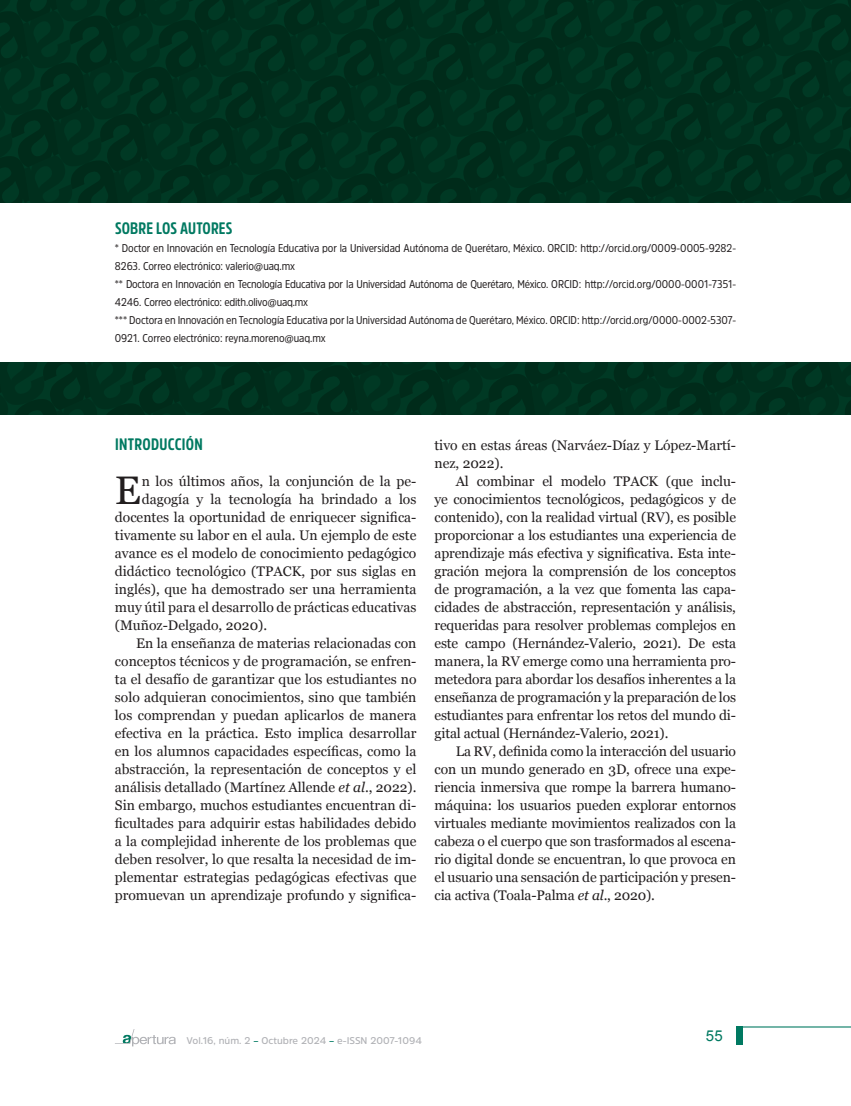
<style>
.page{position:relative;width:851px;height:1106px;background:#fff}
.page>*{position:absolute;margin:0;border:0;box-sizing:border-box;transform-origin:0 0}
.t1{font:39.9px "Georgia";color:#221e1f}
.t2{font:700 16.5px "Amsi Pro Cond";letter-spacing:.01em;color:#007961}
.t3{font:15px "Arial";color:#007961}
.t4{font:13.8px/18px "Georgia";color:#221e1f;text-align:justify}
.t5{font:11.25px/18px "Amsi Pro Narw";letter-spacing:-.01em;color:#221e1f}
.t6{font:600 9.75px "Amsi Pro";color:#b1b2b6}
.s1{font-style:italic}
.s2{color:#007961}
</style>
<div class="page">
<svg style="left:115px;top:1029px;width:60px;height:17px"></svg>
<hr style="left:738px;top:1026px;width:112px;height:1px;background:#007961">
<div style="left:736px;top:1026px;width:6px;height:18px;background:#007961"></div>
<svg style="left:0;top:0;width:850px;height:414px;background:#00301e"></svg>
<div style="left:0;top:203px;width:850px;height:159px;background:#fff"></div>
<hr style="left:0;top:36px;width:1px;height:54px;background:#fff">
<p class="t2" style="left:115px;top:217px;width:119px">SOBRE LOS AUTORES</p>
<p class="t5" style="left:115px;top:239px;width:622px">* Doctor en Innovación en Tecnología Educativa por la Universidad Autónoma de Querétaro, México. ORCID: http://orcid.org/0009-0005-9282- 8263. Correo electrónico: valerio@uaq.mx<br>** Doctora en Innovación en Tecnología Educativa por la Universidad Autónoma de Querétaro, México. ORCID: http://orcid.org/0000-0001-7351- 4246. Correo electrónico: edith.olivo@uaq.mx<br>*** Doctora en Innovación en Tecnología Educativa por la Universidad Autónoma de Querétaro, México. ORCID: http://orcid.org/0000-0002-5307- 0921. Correo electrónico: reyna.moreno@uaq.mx</p>
<p class="t2" style="left:115px;top:433px;width:89px">INTRODUCCIÓN</p>
<h1 class="t1" style="left:115px;top:461px;width:28px">E</h1>
<p class="t4" style="left:142px;top:472px;width:276px">n los últimos años, la conjunción de la pe-</p>
<p class="t4" style="left:142px;top:490px;width:276px">dagogía y la tecnología ha brindado a los</p>
<p class="t4" style="left:115px;top:508px;width:303px">docentes la oportunidad de enriquecer significa-</p>
<p class="t4" style="left:115px;top:526px;width:303px">tivamente su labor en el aula. Un ejemplo de este</p>
<p class="t4" style="left:115px;top:544px;width:303px">avance es el modelo de conocimiento pedagógico</p>
<p class="t4" style="left:115px;top:562px;width:303px">didáctico tecnológico (TPACK, por sus siglas en</p>
<p class="t4" style="left:115px;top:580px;width:303px">inglés), que ha demostrado ser una herramienta</p>
<p class="t4" style="left:115px;top:598px;width:303px">muy útil para el desarrollo de prácticas educativas</p>
<p class="t4" style="left:115px;top:616px;width:154px">(Muñoz-Delgado, 2020).</p>
<p class="t4" style="left:136px;top:634px;width:282px">En la enseñanza de materias relacionadas con</p>
<p class="t4" style="left:115px;top:652px;width:303px">conceptos técnicos y de programación, se enfren-</p>
<p class="t4" style="left:115px;top:670px;width:303px">ta el desafío de garantizar que los estudiantes no</p>
<p class="t4" style="left:115px;top:688px;width:303px">solo adquieran conocimientos, sino que también</p>
<p class="t4" style="left:115px;top:706px;width:303px">los comprendan y puedan aplicarlos de manera</p>
<p class="t4" style="left:115px;top:724px;width:303px">efectiva en la práctica. Esto implica desarrollar</p>
<p class="t4" style="left:115px;top:742px;width:303px">en los alumnos capacidades específicas, como la</p>
<p class="t4" style="left:115px;top:760px;width:303px">abstracción, la representación de conceptos y el</p>
<p class="t4" style="left:115px;top:778px;width:303px">análisis detallado (Martínez Allende <span class="s1">et al</span>., 2022).</p>
<p class="t4" style="left:115px;top:796px;width:303px">Sin embargo, muchos estudiantes encuentran di-</p>
<p class="t4" style="left:115px;top:814px;width:303px">ficultades para adquirir estas habilidades debido</p>
<p class="t4" style="left:115px;top:832px;width:303px">a la complejidad inherente de los problemas que</p>
<p class="t4" style="left:115px;top:850px;width:303px">deben resolver, lo que resalta la necesidad de im-</p>
<p class="t4" style="left:115px;top:868px;width:303px">plementar estrategias pedagógicas efectivas que</p>
<p class="t4" style="left:115px;top:886px;width:303px">promuevan un aprendizaje profundo y significa-</p>
<p class="t4" style="left:434px;top:436px;width:303px">tivo en estas áreas (Narváez-Díaz y López-Martí&shy;nez, 2022).</p>
<p class="t4" style="left:434px;top:472px;width:303px;text-indent:21px">Al combinar el modelo TPACK (que inclu&shy;ye conocimientos tecnológicos, pedagógicos y de contenido), con la realidad virtual (RV), es posible proporcionar a los estudiantes una experiencia de aprendizaje más efectiva y significativa. Esta inte&shy;gración mejora la comprensión de los conceptos de programación, a la vez que fomenta las capa&shy;cidades de abstracción, representación y análisis, requeridas para resolver problemas complejos en este campo (Hernández-Valerio, 2021). De esta manera, la RV emerge como una herramienta pro&shy;metedora para abordar los desafíos inherentes a la enseñanza de programación y la preparación de los estudiantes para enfrentar los retos del mundo di&shy;gital actual (Hernández-Valerio, 2021).</p>
<p class="t4" style="left:434px;top:742px;width:303px;text-indent:21px">La RV, definida como la interacción del usuario con un mundo generado en 3D, ofrece una expe&shy;riencia inmersiva que rompe la barrera humano&shy;máquina: los usuarios pueden explorar entornos virtuales mediante movimientos realizados con la cabeza o el cuerpo que son trasformados al escena&shy;rio digital donde se encuentran, lo que provoca en el usuario una sensación de participación y presen&shy;cia activa (Toala-Palma <span class="s1">et al</span>., 2020).</p>
<p class="t6" style="left:186px;top:1034px;width:237px">Vol.16, núm. 2 <span class="s2">–</span> Octubre 2024 <span class="s2">–</span> e-ISSN 2007-1094</p>
<p class="t3" style="left:705px;top:1026px;width:18px">55</p>
</div>
